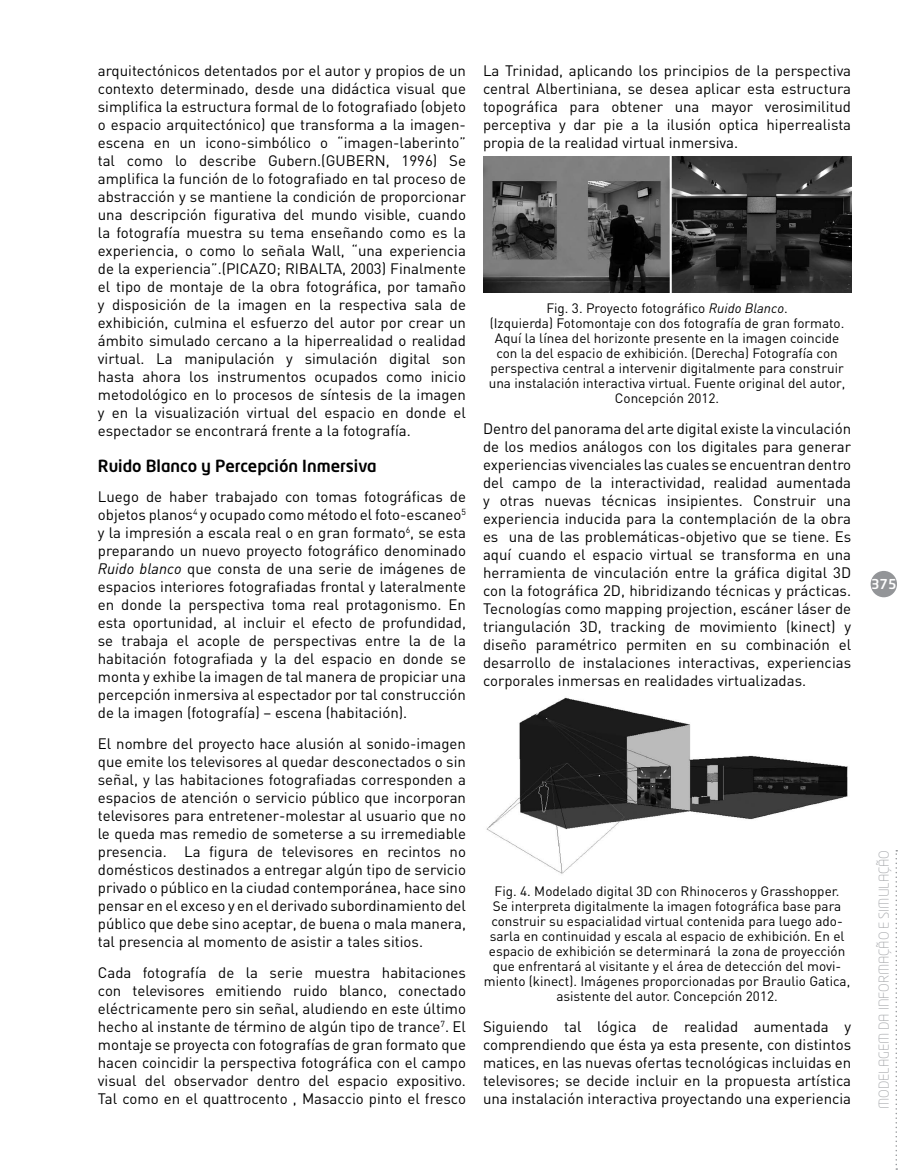
<style>
.page{position:relative;width:915px;height:1170px;background:#fff}
.page>*{position:absolute;margin:0;border:0;box-sizing:border-box;transform-origin:0 0}
.t1{font:500 16.5px "Neo Tech Std";color:#000}
.t2{font:15px/18px "DIN";color:#000;text-align:justify}
.t3{font:13.5px/15px "DIN";color:#000;text-align:center}
.t4{font:300 13.5px "Neo Tech Std";color:#a7a9ac}
.t5{font:500 13.5px "Neo Tech Std";color:#fff}
.s1{font-style:italic}
</style>
<div class="page">
<div style="left:870px;top:571px;width:26px;height:26px;background:#939598;border-radius:50%"></div>
<svg style="left:895px;top:850px;width:1px;height:319px"></svg>
<img style="left:483px;top:156px;width:367px;height:136px">
<img style="left:486px;top:697px;width:362px;height:177px">
<p class="t2" style="left:98px;top:61px;width:369px">arquitectónicos detentados por el autor y propios de un contexto determinado, desde una didáctica visual que simplifica la estructura formal de lo fotografiado (objeto o espacio arquitectónico) que transforma a la imagen&shy;escena en un icono-simbólico o “imagen-laberinto” tal como lo describe Gubern.(GUBERN, 1996) Se amplifica la función de lo fotografiado en tal proceso de abstracción y se mantiene la condición de proporcionar una descripción figurativa del mundo visible, cuando la fotografía muestra su tema enseñando como es la experiencia, o como lo señala Wall, “una experiencia de la experiencia”.(PICAZO; RIBALTA, 2003) Finalmente el tipo de montaje de la obra fotográfica, por tamaño y disposición de la imagen en la respectiva sala de exhibición, culmina el esfuerzo del autor por crear un ámbito simulado cercano a la hiperrealidad o realidad virtual. La manipulación y simulación digital son hasta ahora los instrumentos ocupados como inicio metodológico en lo procesos de síntesis de la imagen y en la visualización virtual del espacio en donde el espectador se encontrará frente a la fotografía.</p>
<p class="t1" style="left:98px;top:455px;width:280px">Ruido Blanco y Percepción Inmersiva</p>
<p class="t2" style="left:98px;top:487px;width:369px">Luego de haber trabajado con tomas fotográficas de objetos planos<sup>4</sup> y ocupado como método el foto-escaneo<sup>5 </sup>y la impresión a escala real o en gran formato<sup>6</sup>, se esta preparando un nuevo proyecto fotográfico denominado <span class="s1">Ruido blanco</span> que consta de una serie de imágenes de espacios interiores fotografiadas frontal y lateralmente en donde la perspectiva toma real protagonismo. En esta oportunidad, al incluir el efecto de profundidad, se trabaja el acople de perspectivas entre la de la habitación fotografiada y la del espacio en donde se monta y exhibe la imagen de tal manera de propiciar una percepción inmersiva al espectador por tal construcción de la imagen (fotografía) – escena (habitación).</p>
<p class="t2" style="left:98px;top:734px;width:369px">El nombre del proyecto hace alusión al sonido-imagen que emite los televisores al quedar desconectados o sin señal, y las habitaciones fotografiadas corresponden a espacios de atención o servicio público que incorporan televisores para entretener-molestar al usuario que no le queda mas remedio de someterse a su irremediable presencia. La figura de televisores en recintos no domésticos destinados a entregar algún tipo de servicio privado o público en la ciudad contemporánea, hace sino pensar en el exceso y en el derivado subordinamiento del público que debe sino aceptar, de buena o mala manera, tal presencia al momento de asistir a tales sitios.</p>
<p class="t2" style="left:98px;top:963px;width:369px">Cada fotografía de la serie muestra habitaciones con televisores emitiendo ruido blanco, conectado eléctricamente pero sin señal, aludiendo en este último hecho al instante de término de algún tipo de trance<sup>7</sup>. El montaje se proyecta con fotografías de gran formato que hacen coincidir la perspectiva fotográfica con el campo visual del observador dentro del espacio expositivo.<br>Tal como en el quattrocento , Masaccio pinto el fresco</p>
<p class="t2" style="left:483px;top:61px;width:369px">La Trinidad, aplicando los principios de la perspectiva central Albertiniana, se desea aplicar esta estructura topográfica para obtener una mayor verosimilitud perceptiva y dar pie a la ilusión optica hiperrealista propia de la realidad virtual inmersiva.</p>
<p class="t3" style="left:488px;top:300px;width:358px">Fig. 3. Proyecto fotográfico <span class="s1">Ruido Blanco</span>.<br>(Izquierda) Fotomontaje con dos fotografía de gran formato.<br>Aquí la línea del horizonte presente en la imagen coincide con la del espacio de exhibición. (Derecha) Fotografía con perspectiva central a intervenir digitalmente para construir una instalación interactiva virtual. Fuente original del autor, Concepción 2012.</p>
<p class="t2" style="left:483px;top:419px;width:369px">Dentro del panorama del arte digital existe la vinculación de los medios análogos con los digitales para generar experiencias vivenciales las cuales se encuentran dentro del campo de la interactividad, realidad aumentada y otras nuevas técnicas insipientes. Construir una experiencia inducida para la contemplación de la obra es una de las problemáticas-objetivo que se tiene. Es aquí cuando el espacio virtual se transforma en una herramienta de vinculación entre la gráfica digital 3D con la fotográfica 2D, hibridizando técnicas y prácticas.<br>Tecnologías como mapping projection, escáner láser de triangulación 3D, tracking de movimiento (kinect) y diseño paramétrico permiten en su combinación el desarrollo de instalaciones interactivas, experiencias corporales inmersas en realidades virtualizadas.</p>
<p class="t3" style="left:483px;top:883px;width:368px">Fig. 4. Modelado digital 3D con Rhinoceros y Grasshopper.<br>Se interpreta digitalmente la imagen fotográfica base para construir su espacialidad virtual contenida para luego ado&shy;sarla en continuidad y escala al espacio de exhibición. En el espacio de exhibición se determinará la zona de proyección que enfrentará al visitante y el área de detección del movi&shy;miento (kinect). Imágenes proporcionadas por Braulio Gatica, asistente del autor. Concepción 2012.</p>
<p class="t2" style="left:483px;top:1017px;width:369px">Siguiendo tal lógica de realidad aumentada y comprendiendo que ésta ya esta presente, con distintos matices, en las nuevas ofertas tecnológicas incluidas en televisores; se decide incluir en la propuesta artística una instalación interactiva proyectando una experiencia</p>
<p class="t5" style="left:870px;top:575px;width:27px">375</p>
<p class="t4" style="left:875px;top:1109px;width:261px;rotate:-90deg">MODELAGEM DA INFORMAÇÃO E SIMULAÇÃO</p>
</div>
